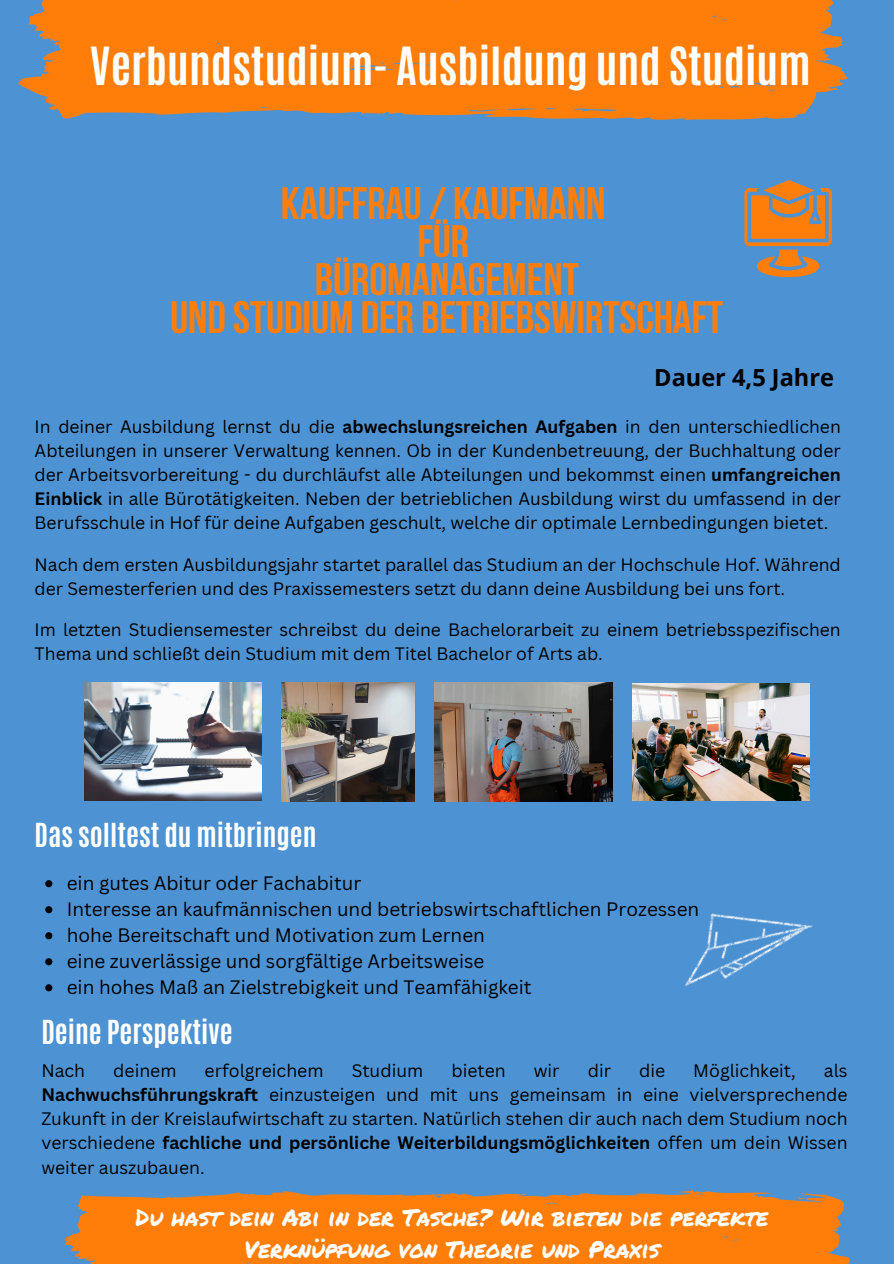
<style>
.page{position:relative;width:894px;height:1264px;background:#fff}
.page>*{position:absolute;margin:0;border:0;box-sizing:border-box;transform-origin:0 0}
.t1{font:700 45.3px/38.1px "Bebas Neue";color:#ff7e0a;text-align:center}
.t2{font:700 43.95px "Antonio";color:#fff}
.t3{font:700 27.6px "Antonio";color:#fff}
.t4{font:700 23.55px "Open Sans";color:#000}
.t5{font:23.25px/32px "Permanent Marker";color:#fff;text-align:center}
.t6{font:18.9px "Canva Sans";color:#000}
.t7{font:17.55px/24px "Canva Sans";color:#000;text-align:justify}
.s1{font-weight:700}
</style>
<div class="page">
<div style="left:0;top:0;width:893px;height:1263px;background:#4d93d3"></div>
<svg style="left:18px;top:0;width:828px;height:120px;background:#ee7f1c"></svg>
<svg style="left:64px;top:1190px;width:786px;height:73px;background:#ed801e"></svg>
<svg style="left:45px;top:880px;width:7px;height:7px"></svg>
<svg style="left:45px;top:906px;width:7px;height:7px"></svg>
<svg style="left:45px;top:932px;width:7px;height:7px"></svg>
<svg style="left:45px;top:958px;width:7px;height:7px"></svg>
<svg style="left:45px;top:984px;width:7px;height:7px"></svg>
<img style="left:632px;top:683px;width:176px;height:118px">
<img style="left:85px;top:682px;width:177px;height:118px">
<img style="left:281px;top:682px;width:133px;height:119px">
<img style="left:434px;top:682px;width:178px;height:119px">
<svg style="left:744px;top:180px;width:87px;height:97px"></svg>
<img style="left:685px;top:913px;width:127px;height:73px">
<p class="t2" style="left:90px;top:34px;width:721px">Verbundstudium- Ausbildung und Studium</p>
<h2 class="t1" style="left:170px;top:188px;width:554px">KAUFFRAU/ KAUFMANN<br>FÜR<br>BÜROMANAGEMENT<br>UND STUDIUM DER BETRIEBSWIRTSCHAFT</h2>
<p class="t4" style="left:654px;top:360px;width:181px">Dauer 4,5 Jahre</p>
<p class="t7" style="left:35px;top:414px;width:807px">In deiner Ausbildung lernst du die <span class="s1">abwechslungsreichen Aufgaben</span> in den unterschiedlichen Abteilungen in unserer Verwaltung kennen. Ob in der Kundenbetreuung, der Buchhaltung oder der Arbeitsvorbereitung - du durchläufst alle Abteilungen und bekommst einen <span class="s1">umfangreichen Einblick</span> in alle Bürotätigkeiten. Neben der betrieblichen Ausbildung wirst du umfassend in der Berufsschule in Hof für deine Aufgaben geschult, welche dir optimale Lernbedingungen bietet.</p>
<h1 class="t7" style="left:35px;top:552px;width:807px">Nach dem ersten Ausbildungsjahr startet parallel das Studium an der Hochschule Hof. Während der Semesterferien und des Praxissemesters setzt du dann deine Ausbildung bei uns fort.</h1>
<h3 class="t7" style="left:35px;top:617px;width:807px">Im letzten Studiensemester schreibst du deine Bachelorarbeit zu einem betriebsspezifischen<br>Thema und schließt dein Studium mit dem Titel Bachelor of Arts ab.</h3>
<p class="t3" style="left:35px;top:815px;width:283px">Das solltest du mitbringen</p>
<p class="t6" style="left:67px;top:869px;width:296px">ein gutes Abitur oder Fachabitur</p>
<p class="t6" style="left:67px;top:895px;width:634px">Interesse an kaufmännischen und betriebswirtschaftlichen Prozessen</p>
<p class="t6" style="left:67px;top:921px;width:419px">hohe Bereitschaft und Motivation zum Lernen</p>
<p class="t6" style="left:67px;top:947px;width:419px">eine zuverlässige und sorgfältige Arbeitsweise</p>
<p class="t6" style="left:67px;top:973px;width:466px">ein hohes Maß an Zielstrebigkeit und Teamfähigkeit</p>
<p class="t3" style="left:41px;top:1012px;width:193px">Deine Perspektive</p>
<p class="t7" style="left:41px;top:1058px;width:45px">Nach</p>
<p class="t7" style="left:113px;top:1058px;width:65px">deinem</p>
<p class="t7" style="left:204px;top:1058px;width:120px">erfolgreichem</p>
<p class="t7" style="left:351px;top:1058px;width:73px">Studium</p>
<p class="t7" style="left:451px;top:1058px;width:56px">bieten</p>
<p class="t7" style="left:533px;top:1058px;width:27px">wir</p>
<p class="t7" style="left:587px;top:1058px;width:25px">dir</p>
<p class="t7" style="left:639px;top:1058px;width:28px">die</p>
<p class="t7" style="left:693px;top:1058px;width:104px">Möglichkeit,</p>
<p class="t7" style="left:41px;top:1057px;width:807px;text-indent:782px">als <span class="s1">Nachwuchsführungskraft</span> einzusteigen und mit uns gemeinsam in eine vielversprechende Zukunft in der Kreislaufwirtschaft zu starten. Natürlich stehen dir auch nach dem Studium noch verschiedene <span class="s1">fachliche und persönliche Weiterbildungsmöglichkeiten</span> offen um dein Wissen weiter auszubauen.</p>
<h1 class="t5" style="left:136px;top:1200px;width:634px">Du hast dein Abi in der Tasche? Wir bieten die perfekte<br>Verknüpfung von Theorie und Praxis</h1>
</div>
